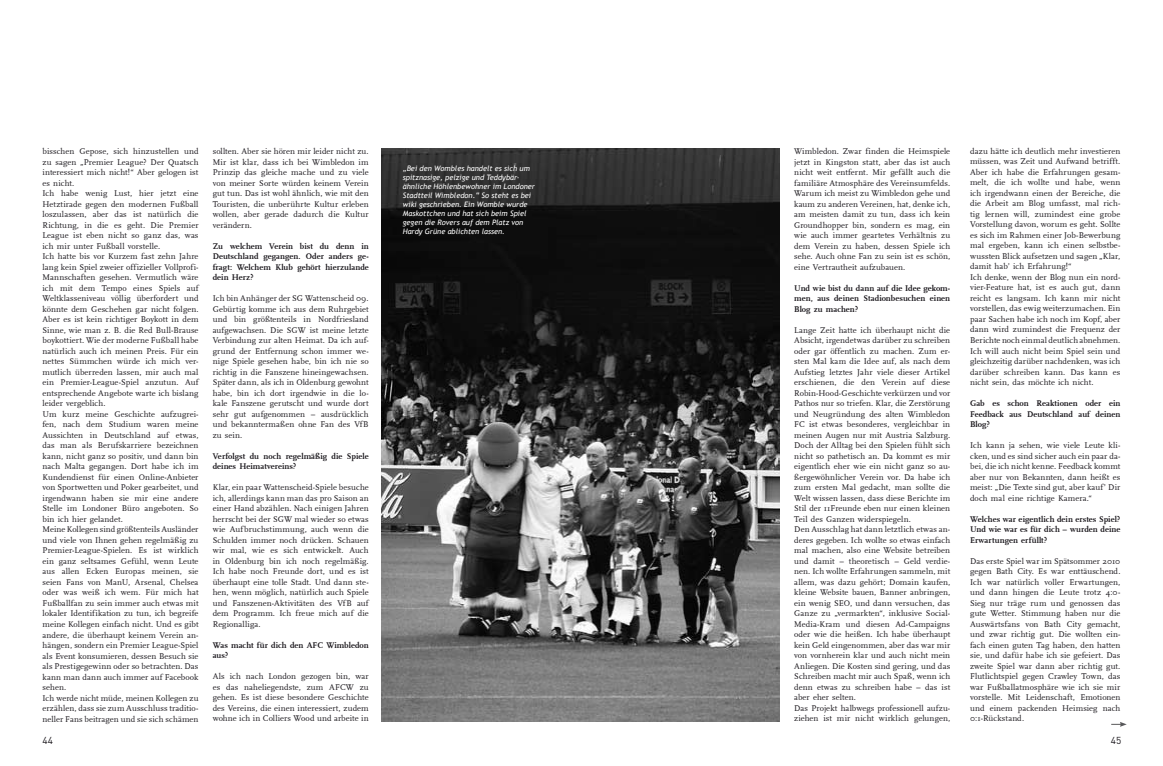
<style>
.page{position:relative;width:1163px;height:766px;background:#fff}
.page>*{position:absolute;margin:0;border:0;box-sizing:border-box;transform-origin:0 0}
.t1{font:10px "DIN";color:#1a171c}
.t2{font:8.5px/10.5px "FF Scala";letter-spacing:.01em;color:#1a171c;text-align:justify}
.t3{font:700 8.5px/10.5px "FF Scala";letter-spacing:.005em;color:#1a171c;text-align:justify}
.t4{font:italic 7.5px/9px "Trebuchet MS";color:#fff}
</style>
<div class="page">
<img style="left:382px;top:148px;width:397px;height:573px">
<svg style="left:1111px;top:722px;width:15px;height:4px"></svg>
<p class="t2" style="left:43px;top:146px;width:157px;text-align:left">bisschen Gepose, sich hinzustellen und zu sagen „Premier League? Der Quatsch interessiert mich nicht!“ Aber gelogen ist es nicht.<br>Ich habe wenig Lust, hier jetzt eine Hetztirade gegen den modernen Fußball loszulassen, aber das ist natürlich die Richtung, in die es geht. Die Premier League ist eben nicht so ganz das, was ich mir unter Fußball vorstelle.<br>Ich hatte bis vor Kurzem fast zehn Jahre lang kein Spiel zweier offizieller Vollprofi-Mannschaften gesehen. Vermutlich wäre ich mit dem Tempo eines Spiels auf Weltklasseniveau völlig überfordert und könnte dem Geschehen gar nicht folgen.<br>Aber es ist kein richtiger Boykott in dem Sinne, wie man z. B. die Red Bull-Brause boykottiert. Wie der moderne Fußball habe natürlich auch ich meinen Preis. Für ein nettes Sümmchen würde ich mich ver&shy;mutlich überreden lassen, mir auch mal ein Premier-League-Spiel anzutun. Auf entsprechende Angebote warte ich bislang leider vergeblich.<br>Um kurz meine Geschichte aufzugrei&shy;fen, nach dem Studium waren meine Aussichten in Deutschland auf etwas, das man als Berufskarriere bezeichnen kann, nicht ganz so positiv, und dann bin nach Malta gegangen. Dort habe ich im Kundendienst für einen Online-Anbieter von Sportwetten und Poker gearbeitet, und irgendwann haben sie mir eine andere Stelle im Londoner Büro angeboten. So bin ich hier gelandet.<br>Meine Kollegen sind größtenteils Ausländer und viele von Ihnen gehen regelmäßig zu Premier-League-Spielen. Es ist wirklich ein ganz seltsames Gefühl, wenn Leute aus allen Ecken Europas meinen, sie seien Fans von ManU, Arsenal, Chelsea oder was weiß ich wem. Für mich hat Fußballfan zu sein immer auch etwas mit lokaler Identifikation zu tun, ich begreife meine Kollegen einfach nicht. Und es gibt andere, die überhaupt keinem Verein an&shy;hängen, sondern ein Premier League-Spiel als Event konsumieren, dessen Besuch sie als Prestigegewinn oder so betrachten. Das kann man dann auch immer auf Facebook sehen.<br>Ich werde nicht müde, meinen Kollegen zu erzählen, dass sie zum Ausschluss traditio&shy;neller Fans beitragen und sie sich schämen</p>
<p class="t2" style="left:213px;top:146px;width:157px">sollten. Aber sie hören mir leider nicht zu.<br>Mir ist klar, dass ich bei Wimbledon im Prinzip das gleiche mache und zu viele von meiner Sorte würden keinem Verein gut tun. Das ist wohl ähnlich, wie mit den Touristen, die unberührte Kultur erleben wollen, aber gerade dadurch die Kultur verändern.</p>
<p class="t3" style="left:213px;top:240px;width:157px">Zu welchem Verein bist du denn in Deutschland gegangen. Oder anders ge&shy;fragt: Welchem Klub gehört hierzulande dein Herz?</p>
<p class="t2" style="left:213px;top:293px;width:157px">Ich bin Anhänger der SG Wattenscheid 09.<br>Gebürtig komme ich aus dem Ruhrgebiet und bin größtenteils in Nordfriesland aufgewachsen. Die SGW ist meine letzte Verbindung zur alten Heimat. Da ich auf&shy;grund der Entfernung schon immer we&shy;nige Spiele gesehen habe, bin ich nie so richtig in die Fanszene hineingewachsen.<br>Später dann, als ich in Oldenburg gewohnt habe, bin ich dort irgendwie in die lo&shy;kale Fanszene gerutscht und wurde dort sehr gut aufgenommen – ausdrücklich und bekanntermaßen ohne Fan des VfB zu sein.</p>
<p class="t3" style="left:213px;top:450px;width:157px">Verfolgst du noch regelmäßig die Spiele deines Heimatvereins?</p>
<p class="t2" style="left:213px;top:482px;width:157px">Klar, ein paar Wattenscheid-Spiele besuche ich, allerdings kann man das pro Saison an einer Hand abzählen. Nach einigen Jahren herrscht bei der SGW mal wieder so etwas wie Aufbruchstimmung, auch wenn die Schulden immer noch drücken. Schauen wir mal, wie es sich entwickelt. Auch in Oldenburg bin ich noch regelmäßig.<br>Ich habe noch Freunde dort, und es ist überhaupt eine tolle Stadt. Und dann ste&shy;hen, wenn möglich, natürlich auch Spiele und Fanszenen-Aktivitäten des VfB auf dem Programm. Ich freue mich auf die Regionalliga.</p>
<p class="t3" style="left:213px;top:639px;width:157px">Was macht für dich den AFC Wimbledon aus?</p>
<p class="t2" style="left:213px;top:671px;width:157px">Als ich nach London gezogen bin, war es das naheliegendste, zum AFCW zu gehen. Es ist diese besondere Geschichte des Vereins, die einen interessiert, zudem wohne ich in Colliers Wood und arbeite in</p>
<p class="t4" style="left:403px;top:164px;width:134px">„Bei den Wombles handelt es sich um spitznasige, pelzige und Teddybär&shy;ähnliche Höhlenbewohner im Londoner Stadtteil Wimbledon.“ So steht es bei wiki geschrieben. Ein Womble wurde Maskottchen und hat sich beim Spiel gegen die Rovers auf dem Platz von Hardy Grüne ablichten lassen.</p>
<p class="t2" style="left:794px;top:146px;width:157px">Wimbledon. Zwar finden die Heimspiele jetzt in Kingston statt, aber das ist auch nicht weit entfernt. Mir gefällt auch die familiäre Atmosphäre des Vereinsumfelds.<br>Warum ich meist zu Wimbledon gehe und kaum zu anderen Vereinen, hat, denke ich, am meisten damit zu tun, dass ich kein Groundhopper bin, sondern es mag, ein wie auch immer geartetes Verhältnis zu dem Verein zu haben, dessen Spiele ich sehe. Auch ohne Fan zu sein ist es schön, eine Vertrautheit aufzubauen.</p>
<p class="t3" style="left:794px;top:282px;width:157px">Und wie bist du dann auf die Idee gekom&shy;men, aus deinen Stadionbesuchen einen Blog zu machen?</p>
<p class="t2" style="left:794px;top:324px;width:157px;text-align:left">Lange Zeit hatte ich überhaupt nicht die Absicht, irgendetwas darüber zu schreiben oder gar öffentlich zu machen. Zum er&shy;sten Mal kam die Idee auf, als nach dem Aufstieg letztes Jahr viele dieser Artikel erschienen, die den Verein auf diese Robin-Hood-Geschichte verkürzen und vor Pathos nur so triefen. Klar, die Zerstörung und Neugründung des alten Wimbledon FC ist etwas besonderes, vergleichbar in meinen Augen nur mit Austria Salzburg.<br>Doch der Alltag bei den Spielen fühlt sich nicht so pathetisch an. Da kommt es mir eigentlich eher wie ein nicht ganz so au&shy;ßergewöhnlicher Verein vor. Da habe ich zum ersten Mal gedacht, man sollte die Welt wissen lassen, dass diese Berichte im Stil der 11Freunde eben nur einen kleinen Teil des Ganzen widerspiegeln.<br>Den Ausschlag hat dann letztlich etwas an&shy;deres gegeben. Ich wollte so etwas einfach mal machen, also eine Website betreiben und damit – theoretisch – Geld verdie&shy;nen. Ich wollte Erfahrungen sammeln, mit allem, was dazu gehört; Domain kaufen, kleine Website bauen, Banner anbringen, ein wenig SEO, und dann versuchen, das Ganze zu „vermarkten“, inklusive Social-Media-Kram und diesen Ad-Campaigns oder wie die heißen. Ich habe überhaupt kein Geld eingenommen, aber das war mir von vornherein klar und auch nicht mein Anliegen. Die Kosten sind gering, und das Schreiben macht mir auch Spaß, wenn ich denn etwas zu schreiben habe – das ist aber eher selten.<br>Das Projekt halbwegs professionell aufzu&shy;ziehen ist mir nicht wirklich gelungen,</p>
<p class="t2" style="left:969px;top:146px;width:152px;text-align:left">dazu hätte ich deutlich mehr investieren müssen, was Zeit und Aufwand betrifft.<br>Aber ich habe die Erfahrungen gesam&shy;melt, die ich wollte und habe, wenn ich irgendwann einen der Bereiche, die die Arbeit am Blog umfasst, mal rich&shy;tig lernen will, zumindest eine grobe Vorstellung davon, worum es geht. Sollte es sich im Rahmen einer Job-Bewerbung mal ergeben, kann ich einen selbstbe&shy;wussten Blick aufsetzen und sagen „Klar, damit hab’ ich Erfahrung!“<br>Ich denke, wenn der Blog nun ein nord&shy;vier-Feature hat, ist es auch gut, dann reicht es langsam. Ich kann mir nicht vorstellen, das ewig weiterzumachen. Ein paar Sachen habe ich noch im Kopf, aber dann wird zumindest die Frequenz der Berichte noch einmal deutlich abnehmen.<br>Ich will auch nicht beim Spiel sein und gleichzeitig darüber nachdenken, was ich darüber schreiben kann. Das kann es nicht sein, das möchte ich nicht.</p>
<p class="t3" style="left:969px;top:398px;width:152px">Gab es schon Reaktionen oder ein Feedback aus Deutschland auf deinen Blog?</p>
<p class="t2" style="left:969px;top:440px;width:152px">Ich kann ja sehen, wie viele Leute kli&shy;cken, und es sind sicher auch ein paar da&shy;bei, die ich nicht kenne. Feedback kommt aber nur von Bekannten, dann heißt es meist: „Die Texte sind gut, aber kauf’ Dir doch mal eine richtige Kamera.“</p>
<p class="t3" style="left:969px;top:513px;width:152px">Welches war eigentlich dein erstes Spiel?<br>Und wie war es für dich – wurden deine Erwartungen erfüllt?</p>
<p class="t2" style="left:969px;top:555px;width:152px">Das erste Spiel war im Spätsommer 2010 gegen Bath City. Es war enttäuschend.<br>Ich war natürlich voller Erwartungen, und dann hingen die Leute trotz 4:0- Sieg nur träge rum und genossen das gute Wetter. Stimmung haben nur die Auswärtsfans von Bath City gemacht, und zwar richtig gut. Die wollten ein&shy;fach einen guten Tag haben, den hatten sie, und dafür habe ich sie gefeiert. Das zweite Spiel war dann aber richtig gut.<br>Flutlichtspiel gegen Crawley Town, das war Fußballatmosphäre wie ich sie mir vorstelle. Mit Leidenschaft, Emotionen und einem packenden Heimsieg nach 0:1-Rückstand.</p>
<p class="t1" style="left:43px;top:734px;width:12px">44</p>
<p class="t1" style="left:1110px;top:734px;width:12px">45</p>
</div>
